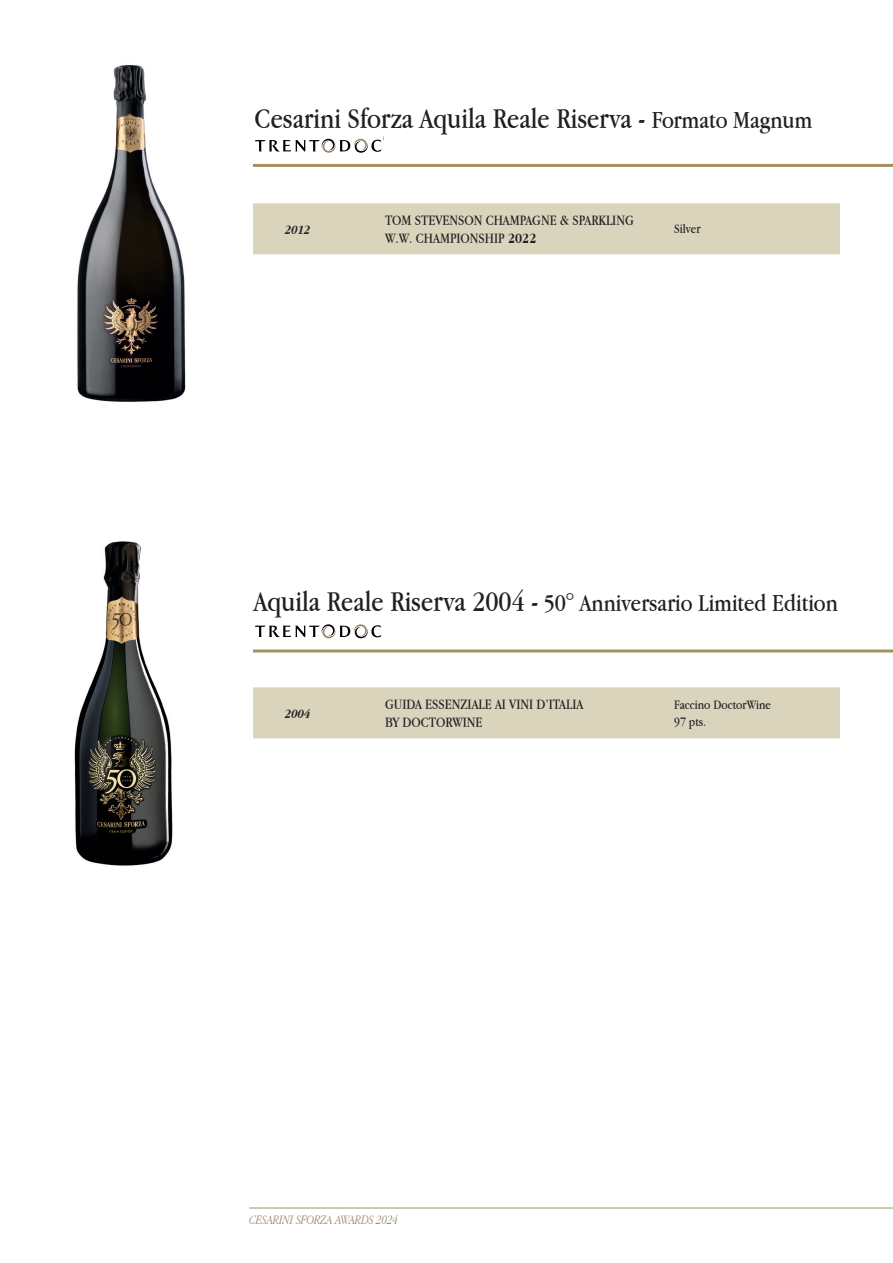
<style>
.page{position:relative;width:893px;height:1263px;background:#fff}
.page>*{position:absolute;margin:0;border:0;box-sizing:border-box;transform-origin:0 0}
.t1{font:30px "Apple Garamond";color:#231f20}
.t2{font:25.5px "Apple Garamond";color:#231f20}
.t3{font:15px/18px "Apple Garamond";color:#231f20}
.t4{font:13.5px/16.2px "Apple Garamond";color:#231f20}
.t5{font:italic 300 13.5px "Apple Garamond";color:#9b8d71}
.t6{font:italic 700 13.5px "Apple Garamond";color:#231f20}
.s1{font-size:25.5px}
.s2{font-weight:700}
.s3{font-size:30px}
</style>
<div class="page">
<hr style="left:249px;top:1208px;width:644px;height:1px;background:#a4925e">
<hr style="left:253px;top:164px;width:640px;height:3px;background:#a4925e">
<hr style="left:253px;top:649px;width:640px;height:3px;background:#a4925e">
<div style="left:253px;top:203px;width:587px;height:51px;background:#dad4bd"></div>
<div style="left:253px;top:687px;width:587px;height:51px;background:#dad4bd"></div>
<img style="left:77px;top:65px;width:109px;height:337px">
<img style="left:74px;top:541px;width:99px;height:325px">
<svg style="left:255px;top:139px;width:126px;height:14px"></svg>
<svg style="left:255px;top:624px;width:126px;height:14px"></svg>
<h1 class="t1" style="left:255px;top:100px;width:559px">Cesarini Sforza Aquila Reale Riserva - <span class="s1">Formato Magnum</span></h1>
<p class="t6" style="left:285px;top:221px;width:27px">2012</p>
<p class="t3" style="left:385px;top:211px;width:250px">TOM STEVENSON CHAMPAGNE &amp; SPARKLING<br>W.W. CHAMPIONSHIP <span class="s2">2022</span></p>
<p class="t4" style="left:674px;top:221px;width:28px">Silver</p>
<h2 class="t2" style="left:254px;top:588px;width:586px"><span class="s3">Aquila Reale Riserva 2004 -</span> 50° Anniversario Limited Edition</h2>
<p class="t6" style="left:285px;top:705px;width:27px">2004</p>
<p class="t3" style="left:385px;top:695px;width:200px">GUIDA ESSENZIALE AI VINI D’ITALIA<br>BY DOCTORWINE</p>
<p class="t4" style="left:674px;top:697px;width:98px">Faccino DoctorWine<br>97 pts.</p>
<p class="t5" style="left:249px;top:1212px;width:150px">CESARINI SFORZA AWARDS 2024</p>
</div>
